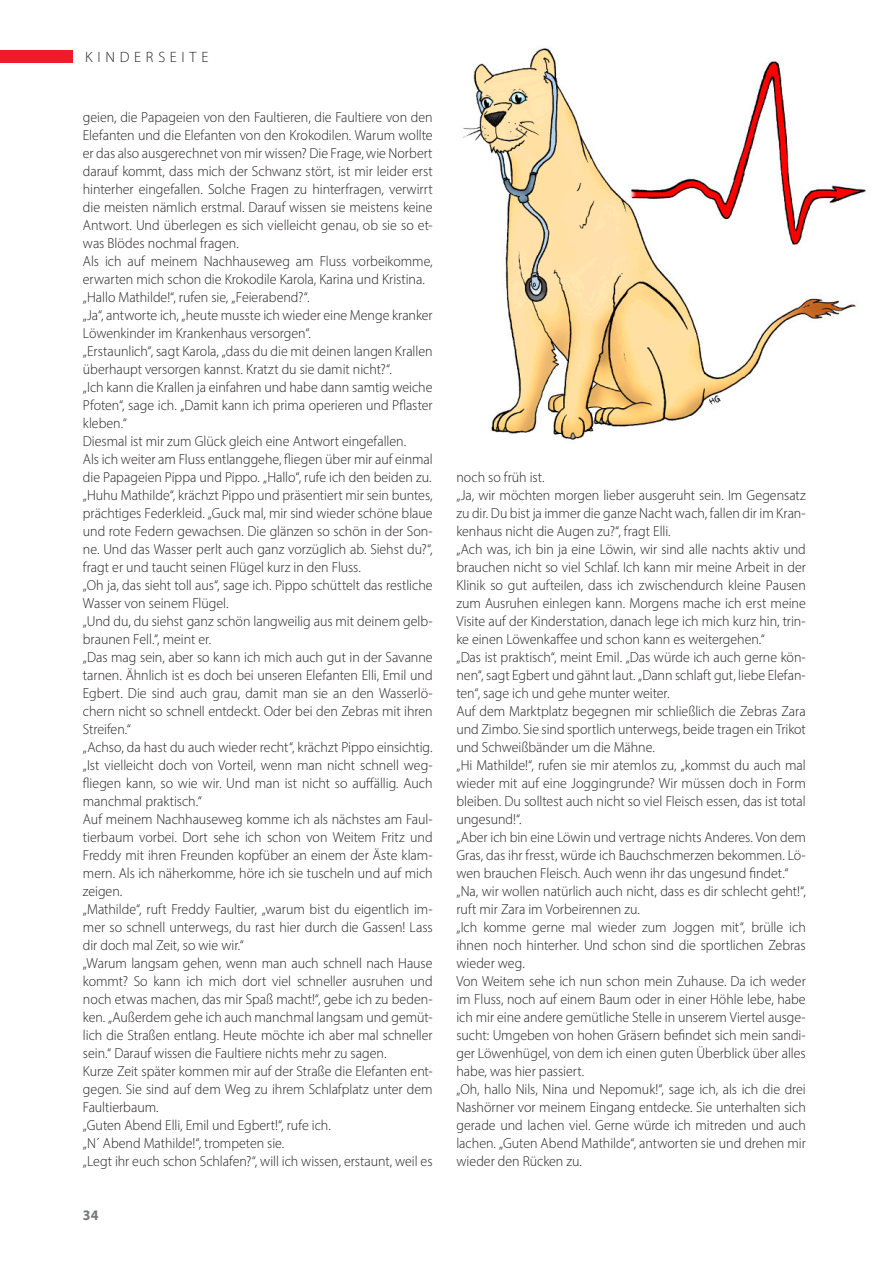
<style>
.page{position:relative;width:893px;height:1263px;background:#fff}
.page>*{position:absolute;margin:0;border:0;box-sizing:border-box;transform-origin:0 0}
.t1{font:300 15px "Myriad Pro";letter-spacing:.32em;color:#231f20}
.t2{font:300 14.55px/18px "Myriad Pro";letter-spacing:-.005em;color:#231f20;scale:.96 1}
.t3{font:700 14.55px "Myriad Pro";color:#76787b;scale:.96 1}
</style>
<div class="page">
<div style="left:0;top:50px;width:72px;height:13px;background:#ee1c28"></div>
<img style="left:463px;top:48px;width:403px;height:392px">
<p class="t1" style="left:85px;top:48px;width:125px">KINDERSEITE</p>
<p class="t2" style="left:83px;top:108px;width:366px">geien, die Papageien von den Faultieren, die Faultiere von den Elefanten und die Elefanten von den Krokodilen. Warum wollte er das also ausgerechnet von mir wissen? Die Frage, wie Norbert darauf kommt, dass mich der Schwanz stört, ist mir leider erst hinterher eingefallen. Solche Fragen zu hinterfragen, verwirrt die meisten nämlich erstmal. Darauf wissen sie meistens keine Antwort. Und überlegen es sich vielleicht genau, ob sie so et&shy;was Blödes nochmal fragen.<br>Als ich auf meinem Nachhauseweg am Fluss vorbeikomme, erwarten mich schon die Krokodile Karola, Karina und Kristina. „Hallo Mathilde!“, rufen sie, „Feierabend?“.<br>„Ja“, antworte ich, „heute musste ich wieder eine Menge kranker Löwenkinder im Krankenhaus versorgen“.<br>„Erstaunlich“, sagt Karola, „dass du die mit deinen langen Krallen überhaupt versorgen kannst. Kratzt du sie damit nicht?“.<br>„Ich kann die Krallen ja einfahren und habe dann samtig weiche Pfoten“, sage ich. „Damit kann ich prima operieren und Pflaster kleben.“<br>Diesmal ist mir zum Glück gleich eine Antwort eingefallen.<br>Als ich weiter am Fluss entlanggehe, fliegen über mir auf einmal die Papageien Pippa und Pippo. „Hallo“, rufe ich den beiden zu. „Huhu Mathilde“, krächzt Pippo und präsentiert mir sein buntes, prächtiges Federkleid. „Guck mal, mir sind wieder schöne blaue und rote Federn gewachsen. Die glänzen so schön in der Son&shy;ne. Und das Wasser perlt auch ganz vorzüglich ab. Siehst du?“, fragt er und taucht seinen Flügel kurz in den Fluss.<br>„Oh ja, das sieht toll aus“, sage ich. Pippo schüttelt das restliche Wasser von seinem Flügel.<br>„Und du, du siehst ganz schön langweilig aus mit deinem gelb&shy;braunen Fell.“, meint er.<br>„Das mag sein, aber so kann ich mich auch gut in der Savanne tarnen. Ähnlich ist es doch bei unseren Elefanten Elli, Emil und Egbert. Die sind auch grau, damit man sie an den Wasserlö&shy;chern nicht so schnell entdeckt. Oder bei den Zebras mit ihren Streifen.“<br>„Achso, da hast du auch wieder recht“, krächzt Pippo einsichtig. „Ist vielleicht doch von Vorteil, wenn man nicht schnell weg&shy;fliegen kann, so wie wir. Und man ist nicht so auffällig. Auch manchmal praktisch.“<br>Auf meinem Nachhauseweg komme ich als nächstes am Faul&shy;tierbaum vorbei. Dort sehe ich schon von Weitem Fritz und Freddy mit ihren Freunden kopfüber an einem der Äste klam&shy;mern. Als ich näherkomme, höre ich sie tuscheln und auf mich zeigen.<br>„Mathilde“, ruft Freddy Faultier, „warum bist du eigentlich im&shy;mer so schnell unterwegs, du rast hier durch die Gassen! Lass dir doch mal Zeit, so wie wir.“<br>„Warum langsam gehen, wenn man auch schnell nach Hause kommt? So kann ich mich dort viel schneller ausruhen und noch etwas machen, das mir Spaß macht!“, gebe ich zu beden&shy;ken. „Außerdem gehe ich auch manchmal langsam und gemüt&shy;lich die Straßen entlang. Heute möchte ich aber mal schneller sein.“ Darauf wissen die Faultiere nichts mehr zu sagen.<br>Kurze Zeit später kommen mir auf der Straße die Elefanten ent&shy;gegen. Sie sind auf dem Weg zu ihrem Schlafplatz unter dem Faultierbaum.<br>„Guten Abend Elli, Emil und Egbert!“, rufe ich.<br>„N´ Abend Mathilde!“, trompeten sie.<br>„Legt ihr euch schon Schlafen?“, will ich wissen, erstaunt, weil es</p>
<p class="t3" style="left:83px;top:1206px;width:18px">34</p>
<p class="t2" style="left:456px;top:468px;width:365px">noch so früh ist.<br>„Ja, wir möchten morgen lieber ausgeruht sein. Im Gegensatz zu dir. Du bist ja immer die ganze Nacht wach, fallen dir im Kran&shy;kenhaus nicht die Augen zu?“, fragt Elli.<br>„Ach was, ich bin ja eine Löwin, wir sind alle nachts aktiv und brauchen nicht so viel Schlaf. Ich kann mir meine Arbeit in der Klinik so gut aufteilen, dass ich zwischendurch kleine Pausen zum Ausruhen einlegen kann. Morgens mache ich erst meine Visite auf der Kinderstation, danach lege ich mich kurz hin, trin&shy;ke einen Löwenkaffee und schon kann es weitergehen.“<br>„Das ist praktisch“, meint Emil. „Das würde ich auch gerne kön&shy;nen“, sagt Egbert und gähnt laut. „Dann schlaft gut, liebe Elefan&shy;ten“, sage ich und gehe munter weiter.<br>Auf dem Marktplatz begegnen mir schließlich die Zebras Zara und Zimbo. Sie sind sportlich unterwegs, beide tragen ein Trikot und Schweißbänder um die Mähne.<br>„Hi Mathilde!“, rufen sie mir atemlos zu, „kommst du auch mal wieder mit auf eine Joggingrunde? Wir müssen doch in Form bleiben. Du solltest auch nicht so viel Fleisch essen, das ist total ungesund!“.<br>„Aber ich bin eine Löwin und vertrage nichts Anderes. Von dem Gras, das ihr fresst, würde ich Bauchschmerzen bekommen. Lö&shy;wen brauchen Fleisch. Auch wenn ihr das ungesund findet.“ „Na, wir wollen natürlich auch nicht, dass es dir schlecht geht!“, ruft mir Zara im Vorbeirennen zu.<br>„Ich komme gerne mal wieder zum Joggen mit“, brülle ich ihnen noch hinterher. Und schon sind die sportlichen Zebras wieder weg.<br>Von Weitem sehe ich nun schon mein Zuhause. Da ich weder im Fluss, noch auf einem Baum oder in einer Höhle lebe, habe ich mir eine andere gemütliche Stelle in unserem Viertel ausge&shy;sucht: Umgeben von hohen Gräsern befindet sich mein sandi&shy;ger Löwenhügel, von dem ich einen guten Überblick über alles habe, was hier passiert.<br>„Oh, hallo Nils, Nina und Nepomuk!“, sage ich, als ich die drei Nashörner vor meinem Eingang entdecke. Sie unterhalten sich gerade und lachen viel. Gerne würde ich mitreden und auch lachen. „Guten Abend Mathilde“, antworten sie und drehen mir wieder den Rücken zu.</p>
</div>
